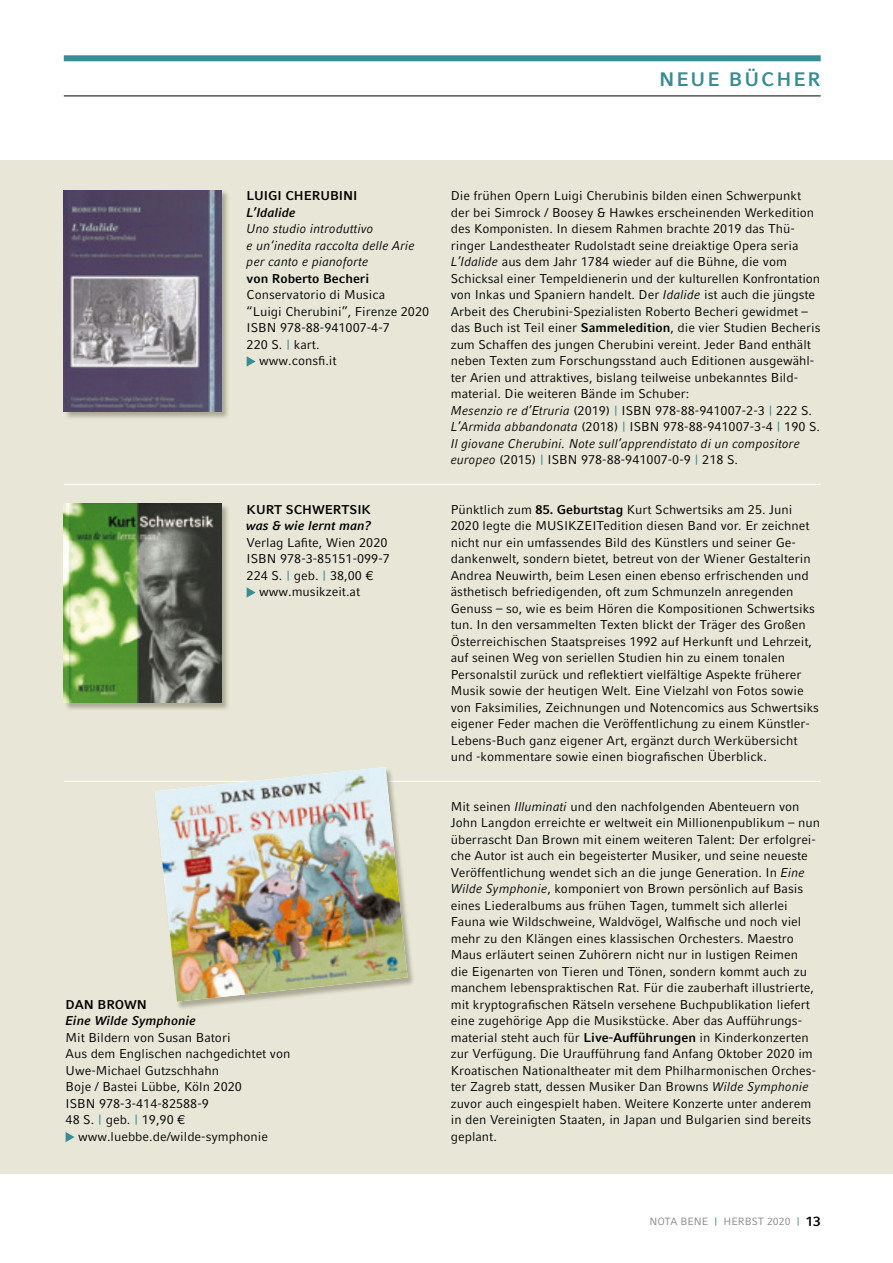
<style>
.page{position:relative;width:893px;height:1263px;background:#fff}
.page>*{position:absolute;margin:0;border:0;box-sizing:border-box;transform-origin:0 0}
.t1{font:700 19.5px "Compatil Fact LT Pro";color:#3a8d95}
.t2{font:12.75px/16.5px "Compatil Fact LT Pro";color:#000}
.t3{font:italic 12.75px/16.5px "Compatil Fact LT Pro";color:#000}
.t4{font:700 12.75px "Compatil Fact LT Pro";color:#000}
.t5{font:italic 700 12.75px "Compatil Fact LT Pro";color:#000}
.t6{font:10.5px "Compatil Fact LT Pro";color:#87888a}
.s1{color:#3a8d95}
.s2{font-style:italic}
.s3{font-weight:700}
.s4{font-weight:700;font-size:13.5px;color:#000}
</style>
<div class="page">
<div style="left:0;top:161px;width:893px;height:1013px;background:#e8e6d7"></div>
<div style="left:64px;top:55px;width:757px;height:6px;background:#3a8d95"></div>
<hr style="left:64px;top:96px;width:757px;height:1px;background:#000">
<svg style="left:247px;top:356px;width:9px;height:11px"></svg>
<svg style="left:247px;top:587px;width:9px;height:11px"></svg>
<div style="left:64px;top:190px;width:165px;height:230px;background:#706e56;opacity:.5"></div>
<img style="left:64px;top:190px;width:157px;height:222px">
<div style="left:64px;top:504px;width:165px;height:207px;background:#706e56;opacity:.5"></div>
<img style="left:64px;top:504px;width:157px;height:199px">
<hr style="left:64px;top:484px;width:757px;height:1px;background:#fff">
<hr style="left:64px;top:781px;width:757px;height:1px;background:#fff">
<svg style="left:66px;top:1132px;width:9px;height:10px"></svg>
<div style="left:155px;top:768px;width:261px;height:241px;background:#706e56;opacity:.5"></div>
<img style="left:155px;top:767px;width:253px;height:235px">
<h1 class="t1" style="left:659px;top:67px;width:32px">Neue</h1>
<h1 class="t1" style="left:729px;top:67px;width:48px">Bücher</h1>
<p class="t4" style="left:247px;top:188px;width:112px">LUIGI CHERUBINI</p>
<p class="t5" style="left:247px;top:205px;width:51px">L’Idalide</p>
<p class="t3" style="left:247px;top:221px;width:170px">Uno studio introduttivo<br>e un‘inedita raccolta delle Arie per canto e pianoforte</p>
<p class="t4" style="left:247px;top:271px;width:124px">von Roberto Becheri</p>
<p class="t2" style="left:247px;top:286px;width:140px">Conservatorio di Musica</p>
<p class="t2" style="left:247px;top:303px;width:184px">“Luigi Cherubini”, Firenze 2020</p>
<p class="t2" style="left:247px;top:319px;width:145px">ISB N 978-88-941007-4-7</p>
<p class="t2" style="left:247px;top:336px;width:74px">220 S. <span class="s1">|</span> kart.</p>
<p class="t2" style="left:259px;top:352px;width:79px">www.consfi.it</p>
<p class="t4" style="left:247px;top:502px;width:126px">KURT SCHWERTSIK</p>
<p class="t5" style="left:247px;top:518px;width:126px">was &amp; wie lernt man?</p>
<p class="t2" style="left:247px;top:534px;width:142px">Verlag Lafite, Wien 2020</p>
<p class="t2" style="left:247px;top:550px;width:145px">ISB N 978-3-85151-099-7</p>
<p class="t2" style="left:247px;top:567px;width:129px">224 S. <span class="s1">|</span> geb. <span class="s1">|</span> 38,00 €</p>
<p class="t2" style="left:259px;top:583px;width:103px">www.musikzeit.at</p>
<p class="t4" style="left:66px;top:997px;width:83px">DAN BROWN</p>
<p class="t5" style="left:66px;top:1013px;width:132px">Eine Wilde Symphonie</p>
<p class="t2" style="left:66px;top:1029px;width:167px">Mit Bildern von Susan Batori</p>
<p class="t2" style="left:66px;top:1045px;width:226px">Aus dem Englischen nachgedichtet von</p>
<p class="t2" style="left:66px;top:1062px;width:155px">Uwe-Michael Gutzschhahn</p>
<p class="t2" style="left:66px;top:1078px;width:178px">Boje / Bastei Lübbe, Köln 2020</p>
<p class="t2" style="left:66px;top:1095px;width:145px">ISB N 978-3-414-82588-9</p>
<p class="t2" style="left:66px;top:1111px;width:121px">48 S. <span class="s1">|</span> geb. <span class="s1">|</span> 19,90 €</p>
<p class="t2" style="left:78px;top:1128px;width:191px">www.luebbe.de/wilde-symphonie</p>
<p class="t2" style="left:451px;top:188px;width:371px">Die frühen Opern Luigi Cherubinis bilden einen Schwerpunkt der bei Simrock / Boosey &amp; Hawkes erscheinenden Werkedition des Komponisten. In diesem Rahmen brachte 2019 das Thü&shy;ringer Landestheater Rudolstadt seine dreiaktige Opera seria <span class="s2">L’Idalide</span> aus dem Jahr 1784 wieder auf die Bühne, die vom Schicksal einer Tempeldienerin und der kulturellen Konfrontation von Inkas und Spaniern handelt. Der <span class="s2">Idalide</span> ist auch die jüngste Arbeit des Cherubini-Spezialisten Roberto Becheri gewidmet – das B uch ist Teil einer <span class="s3">Sammeledition</span>, die vier Studien Becheris zum Schaffen des jungen Cherubini vereint. Jeder Band enthält neben Texten zum Forschungsstand auch Editionen ausgewähl&shy;ter Arien und attraktives, bislang teilweise unbekanntes B ild&shy;material. Die weiteren Bände im Schuber:<br><span class="s2">Mesenzio re d’Etruria</span> (2019) <span class="s1">|</span> ISB N 978-88-941007-2-3 <span class="s1">|</span> 222 S.<br><span class="s2">L’Armida abbandonata</span> (2018) <span class="s1">|</span> ISB N 978-88-941007-3-4 <span class="s1">|</span> 190 S.<br><span class="s2">Il giovane Cherubini. Note sull’apprendistato di un compositore europeo</span> (2015) <span class="s1">|</span> ISB N 978-88-941007-0-9 <span class="s1">|</span> 218 S.</p>
<p class="t2" style="left:451px;top:501px;width:370px">Pünktlich zum <span class="s3">85. Geburtstag</span> Kurt Schwertsiks am 25. Juni 2020 legte die MUSIKZE ITedition diesen Band vor. Er zeichnet nicht nur ein umfassendes Bild des Künstlers und seiner Ge&shy;dankenwelt, sondern bietet, betreut von der Wiener Gestalterin Andrea Neuwirth, beim Lesen einen ebenso erfrischenden und ästhetisch befriedigenden, oft zum Schmunzeln anregenden Genuss – so, wie es beim Hören die Kompositionen Schwertsiks tun. In den versammelten Texten blickt der Träger des Großen Österreichischen Staatspreises 1992 auf Herkunft und Lehrzeit, auf seinen Weg von seriellen Studien hin zu einem tonalen Personalstil zurück und reflektiert vielfältige Aspekte früherer Musik sowie der heutigen Welt. Eine Vielzahl von Fotos sowie von Faksimilies, Zeichnungen und Notencomics aus Schwertsiks eigener Feder machen die Veröffentlichung zu einem Künstler-Lebens-B uch ganz eigener Art, ergänzt durch Werkübersicht und -kommentare sowie einen biografischen Überblick.</p>
<p class="t2" style="left:451px;top:798px;width:371px">Mit seinen <span class="s2">Illuminati</span> und den nachfolgenden Abenteuern von John Langdon erreichte er weltweit ein Millionenpublikum – nun überrascht Dan B rown mit einem weiteren Talent: Der erfolgrei&shy;che Autor ist auch ein begeisterter Musiker, und seine neueste Veröffentlichung wendet sich an die junge Generation. In <span class="s2">Eine Wilde Symphonie</span>, komponiert von B rown persönlich auf Basis eines Liederalbums aus frühen Tagen, tummelt sich allerlei Fauna wie Wildschweine, Waldvögel, Walfische und noch viel mehr zu den Klängen eines klassischen Orchesters. Maestro Maus erläutert seinen Zuhörern nicht nur in lustigen Reimen<br>die Eigenarten von Tieren und Tönen, sondern kommt auch zu manchem lebenspraktischen Rat. Für die zauberhaft illustrierte, mit kryptografischen Rätseln versehene B uchpublikation liefert eine zugehörige App die Musikstücke. Aber das Aufführungs&shy;material steht auch für <span class="s3">Live-Aufführungen</span> in Kinderkonzerten zur Verfügung. Die Uraufführung fand Anfang Oktober 2020 im Kroatischen Nationaltheater mit dem Philharmonischen Orches&shy;ter Zagreb statt, dessen Musiker Dan B rowns <span class="s2">Wilde Symphonie </span>zuvor auch eingespielt haben. Weitere Konzerte unter anderem in den Vereinigten Staaten, in Japan und Bulgarien sind bereits geplant.</p>
<p class="t6" style="left:649px;top:1215px;width:173px">Nota B en e <span class="s1">|</span> Herbst 2020 <span class="s1">|</span> <span class="s4">13</span></p>
</div>
